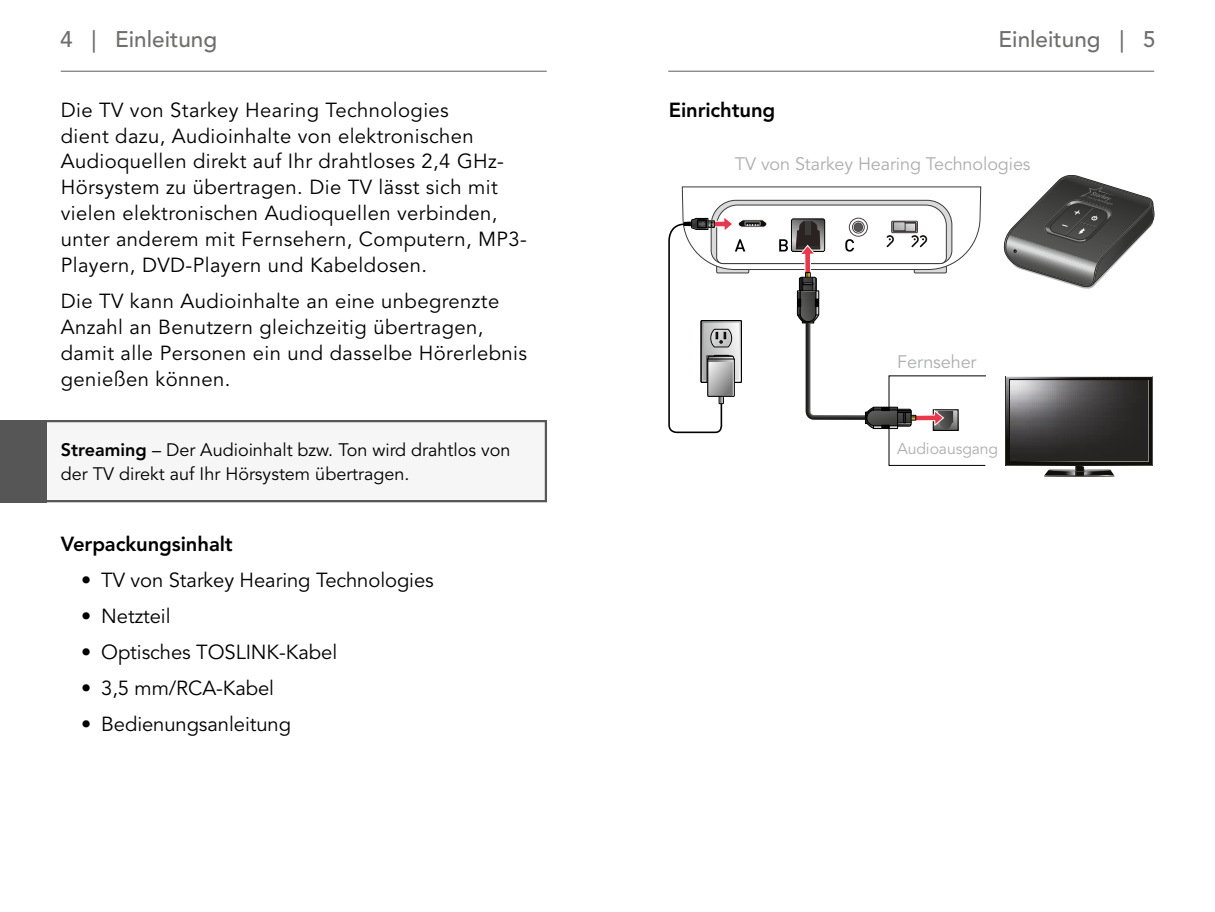
<style>
.page{position:relative;width:1215px;height:912px;background:#fff}
.page>*{position:absolute;margin:0;border:0;box-sizing:border-box;transform-origin:0 0}
.t1{font:22.5px "Avenir LT SLI Std Medium";color:#6f6f6e}
.t2{font:20.25px/25.9px "Avenir LT SLI Std Book";letter-spacing:.02em;color:#000}
.t3{font:20.25px "Avenir LT SLI Std Book";letter-spacing:-.005em;color:#000}
.t4{font:800 20.25px "Avenir LT Std";letter-spacing:-.005em;color:#000}
.t5{font:18px/23.6px "Avenir LT SLI Std Book";color:#000}
.t6{font:18px "Avenir LT SLI Std Book";letter-spacing:-.005em;color:#adaeae}
.t7{font:15.75px "Avenir LT SLI Std Book";letter-spacing:-.005em;color:#adaeae}
.s1{font-family:"Avenir LT Std";font-weight:800}
</style>
<div class="page">
<div style="left:47px;top:420px;width:500px;height:82px;background:#f6f6f6"></div>
<div style="left:0;top:420px;width:47px;height:82px;background:#565656"></div>
<svg style="left:668px;top:186px;width:314px;height:248px"></svg>
<svg style="left:1003px;top:175px;width:152px;height:114px"></svg>
<svg style="left:1006px;top:376px;width:147px;height:100px;background:#535152"></svg>
<hr style="left:1009px;top:380px;width:1px;height:81px;background:#100f0a">
<hr style="left:1009px;top:379px;width:82px;height:1px;background:#100f0a">
<hr style="left:61px;top:71px;width:486px;height:1px;background:#6f6f6e">
<hr style="left:668px;top:71px;width:486px;height:1px;background:#6f6f6e">
<p class="t1" style="left:60px;top:27px;width:159px">4 | Einleitung</p>
<p class="t1" style="left:999px;top:27px;width:159px">Einleitung | 5</p>
<p class="t2" style="left:61px;top:97px;width:468px">Die TV von Starkey Hearing Technologies<br>dient dazu, Audioinhalte von elektronischen Audioquellen direkt auf Ihr drahtloses 2,4 GHz-Hörsystem zu übertragen. Die TV lässt sich mit vielen elektronischen Audioquellen verbinden, unter anderem mit Fernsehern, Computern, MP3- Playern, DVD-Playern und Kabeldosen.</p>
<p class="t2" style="left:61px;top:289px;width:468px">Die TV kann Audioinhalte an eine unbegrenzte Anzahl an Benutzern gleichzeitig übertragen, damit alle Personen ein und dasselbe Hörerlebnis genießen können.</p>
<p class="t5" style="left:61px;top:438px;width:451px"><span class="s1">Streaming</span> – Der Audioinhalt bzw. Ton wird drahtlos von der TV direkt auf Ihr Hörsystem übertragen.</p>
<p class="t4" style="left:61px;top:532px;width:174px">Verpackungsinhalt</p>
<p class="t3" style="left:81px;top:568px;width:354px">• TV von Starkey Hearing Technologies</p>
<p class="t3" style="left:81px;top:604px;width:91px">• Netzteil</p>
<p class="t3" style="left:81px;top:640px;width:258px">• Optisches TOSLINK-Kabel</p>
<p class="t3" style="left:81px;top:676px;width:195px">• 3,5 mm/RCA-Kabel</p>
<p class="t3" style="left:81px;top:712px;width:212px">• Bedienungsanleitung</p>
<p class="t4" style="left:669px;top:98px;width:108px">Einrichtung</p>
<p class="t6" style="left:735px;top:153px;width:297px">TV von Starkey Hearing Technologies</p>
<p class="t6" style="left:897px;top:351px;width:81px">Fernseher</p>
<p class="t7" style="left:897px;top:439px;width:103px">Audioausgang</p>
</div>
